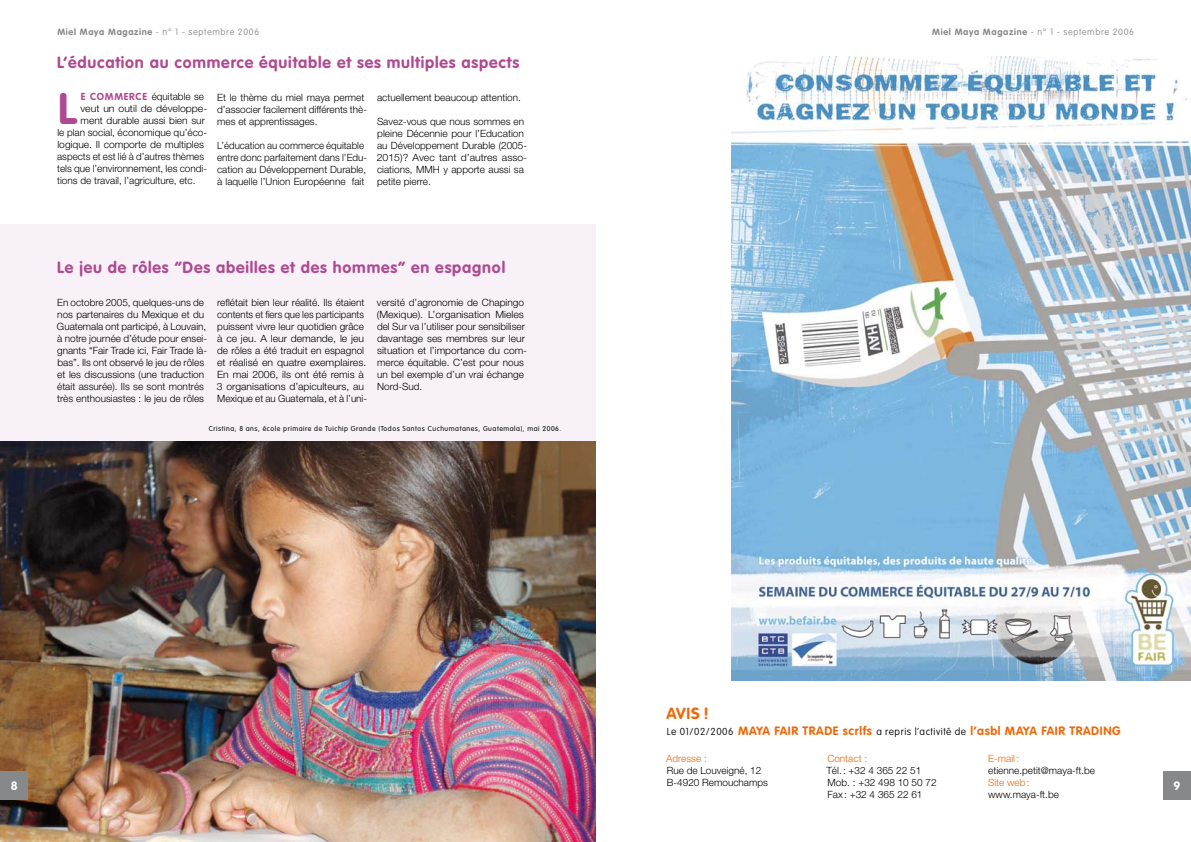
<style>
.page{position:relative;width:1191px;height:842px;background:#fff}
.page>*{position:absolute;margin:0;border:0;box-sizing:border-box;transform-origin:0 0}
.t1{font:700 43.4px "VAG Rounded";color:#af4991}
.t2{font:700 16px "VAG Rounded";letter-spacing:.05em;color:#af4991}
.t3{font:700 16px "VAG Rounded";color:#eb690a}
.t4{font:700 12px "VAG Rounded";letter-spacing:.05em;color:#eb690a}
.t5{font:300 10px/12px "Helvetica Neue";color:#000}
.t6{font:300 10px "Helvetica Neue";color:#eb690a}
.t7{font:300 10px "Helvetica Neue";color:#000;scale:1.05 1}
.t8{font:100 9px "VAG Rounded";letter-spacing:.075em;color:#878889}
.t9{font:300 7px "VAG Rounded";letter-spacing:.075em;color:#000}
.s1{font-weight:700}
.s2{font-family:"VAG Rounded";font-weight:700;color:#af4991}
.s3{font-weight:100;font-size:10px;color:#000}
</style>
<div class="page">
<img style="left:0;top:441px;width:595px;height:401px">
<div style="left:0;top:225px;width:595px;height:216px;background:#f8f1f7"></div>
<img style="left:731px;top:57px;width:460px;height:623px">
<div style="left:0;top:771px;width:28px;height:28px;background:#878889"></div>
<div style="left:1162px;top:771px;width:29px;height:28px;background:#878889"></div>
<p class="t8" style="left:57px;top:26px;width:203px"><span class="s1">Miel Maya Magazine</span> - n° 1 - septembre 2006</p>
<p class="t8" style="left:932px;top:26px;width:203px"><span class="s1">Miel Maya Magazine</span> - n° 1 - septembre 2006</p>
<h2 class="t2" style="left:57px;top:53px;width:463px">L’éducation au commerce équitable et ses multiples aspects</h2>
<h1 class="t1" style="left:58px;top:83px;width:20px">L</h1>
<p class="t5" style="left:81px;top:90px;width:125px"><span class="s2">E COMMERCE</span> équitable se</p>
<p class="t7" style="left:80px;top:103px;width:122px">veut un outil de développe-</p>
<p class="t5" style="left:81px;top:114px;width:126px">ment durable aussi bien sur</p>
<p class="t5" style="left:57px;top:126px;width:151px">le plan social, économique qu’éco-</p>
<p class="t5" style="left:57px;top:138px;width:148px">logique. Il comporte de multiples</p>
<p class="t5" style="left:57px;top:150px;width:148px">aspects et est lié à d’autres thèmes</p>
<p class="t5" style="left:57px;top:162px;width:151px">tels que l’environnement, les condi-</p>
<p class="t5" style="left:57px;top:174px;width:140px">tions de travail, l’agriculture, etc.</p>
<p class="t5" style="left:217px;top:91px;width:151px">Et le thème du miel maya permet d’associer facilement différents thè&shy;mes et apprentissages.</p>
<p class="t5" style="left:217px;top:139px;width:151px">L’éducation au commerce équitable entre donc parfaitement dans l’Edu&shy;cation au Développement Durable, à laquelle l’Union Européenne fait</p>
<p class="t5" style="left:377px;top:91px;width:145px">actuellement beaucoup attention.</p>
<p class="t5" style="left:377px;top:115px;width:152px">Savez-vous que nous sommes en pleine Décennie pour l’Education au Développement Durable (2005-<br>2015)? Avec tant d’autres asso&shy;ciations, MMH y apporte aussi sa petite pierre.</p>
<h2 class="t2" style="left:57px;top:258px;width:449px">Le jeu de rôles “Des abeilles et des hommes” en espagnol</h2>
<p class="t5" style="left:57px;top:296px;width:152px">En octobre 2005, quelques-uns de nos partenaires du Mexique et du Guatemala ont participé, à Louvain, à notre journée d’étude pour ensei&shy;gnants “Fair Trade ici, Fair Trade là&shy;bas”. Ils ont observé le jeu de rôles et les discussions (une traduction était assurée). Ils se sont montrés très enthousiastes : le jeu de rôles</p>
<p class="t5" style="left:217px;top:296px;width:152px">reflétait bien leur réalité. Ils étaient contents et fiers que les participants puissent vivre leur quotidien grâce à ce jeu. A leur demande, le jeu de rôles a été traduit en espagnol et réalisé en quatre exemplaires.<br>En mai 2006, ils ont été remis à 3 organisations d’apiculteurs, au Mexique et au Guatemala, et à l’uni-</p>
<p class="t5" style="left:377px;top:296px;width:152px">versité d’agronomie de Chapingo (Mexique). L’organisation Mieles del Sur va l’utiliser pour sensibiliser davantage ses membres sur leur situation et l’importance du com&shy;merce équitable. C’est pour nous un bel exemple d’un vrai échange<br>Nord-Sud.</p>
<p class="t9" style="left:209px;top:425px;width:354px">Cristina, 8 ans, école primaire de Tuichip Grande (Todos Santos Cuchumatanes, Guatemala), mai 2006.</p>
<h2 class="t3" style="left:666px;top:704px;width:44px">AVIS !</h2>
<p class="t4" style="left:667px;top:723px;width:455px"><span class="s3">Le 01/02/2006</span> MAYA FAIR TRADE scrlfs <span class="s3">a repris l’activité de</span> l’asbl MAYA FAIR TRADING</p>
<p class="t6" style="left:666px;top:753px;width:42px">Adresse :</p>
<p class="t5" style="left:667px;top:764px;width:103px">Rue de Louveigné, 12<br>B-4920 Remouchamps</p>
<p class="t6" style="left:827px;top:753px;width:41px">Contact :</p>
<p class="t5" style="left:826px;top:764px;width:112px">Tél.: +32 4 365 22 51<br>Mob. : +32 498 10 50 72<br>Fax : +32 4 365 22 61</p>
<p class="t6" style="left:988px;top:753px;width:32px">E-mail:</p>
<p class="t5" style="left:988px;top:764px;width:108px">etienne.petit@maya-ft.be</p>
<p class="t6" style="left:988px;top:777px;width:43px">Site web:</p>
<p class="t5" style="left:988px;top:788px;width:72px">www.maya-ft.be</p>
</div>
